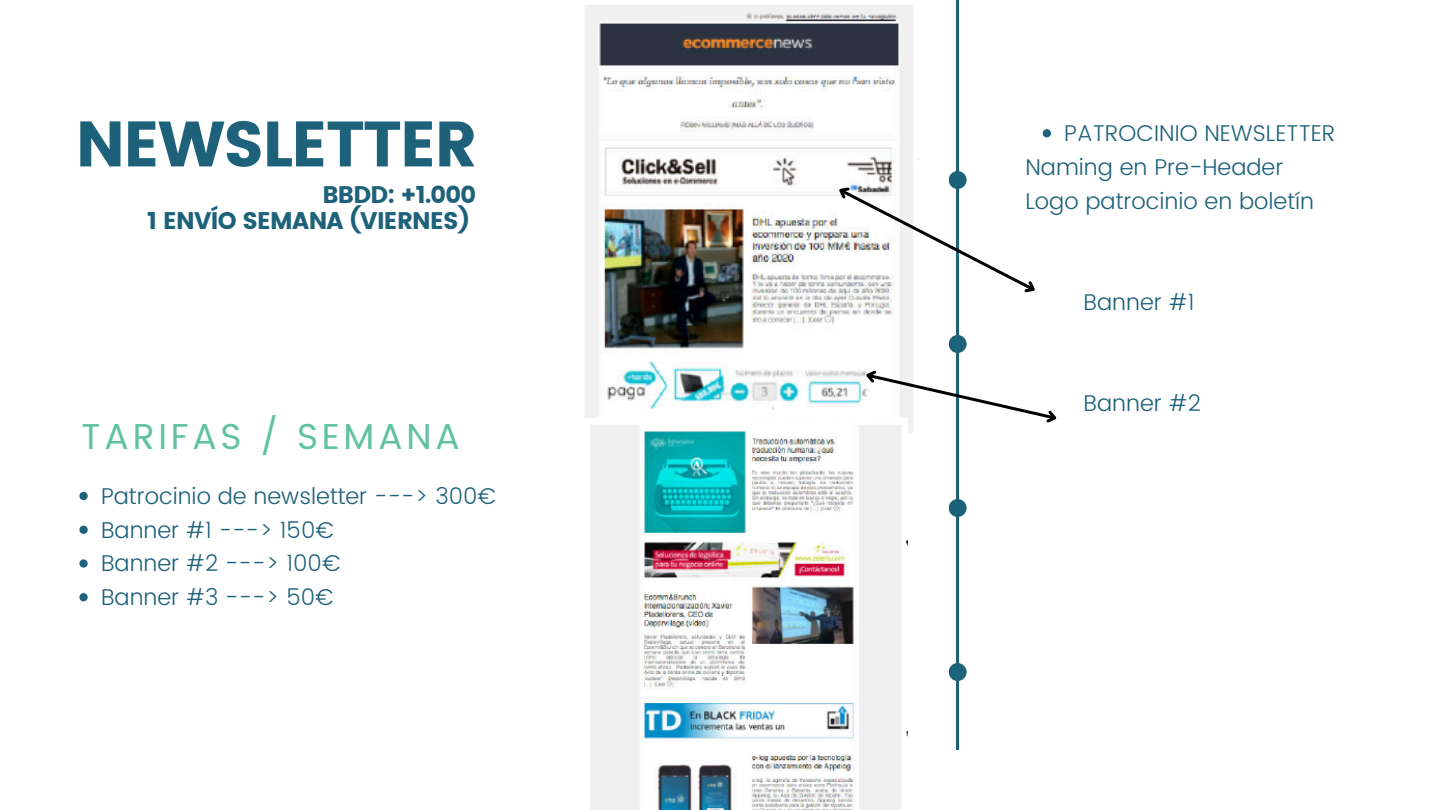
<style>
.page{position:relative;width:1440px;height:810px;background:#fff}
.page>*{position:absolute;margin:0;border:0;box-sizing:border-box;transform-origin:0 0}
.t1{font:64px "Poppins";letter-spacing:-.03em;color:#1d617a}
.t2{font:36px "Poppins";letter-spacing:.1em;color:#61c2a2}
.t3{font:24px/26.2px "Poppins";letter-spacing:-.03em;color:#1d617a;text-align:right}
.t4{font:300 22.8px "Poppins";color:#1d617a}
</style>
<div class="page">
<hr style="left:956px;top:0;width:3px;height:750px;background:#1d617a">
<div style="left:949px;top:171px;width:18px;height:18px;background:#1d617a;border-radius:50%"></div>
<div style="left:949px;top:663px;width:18px;height:18px;background:#1d617a;border-radius:50%"></div>
<div style="left:949px;top:499px;width:18px;height:18px;background:#1d617a;border-radius:50%"></div>
<div style="left:949px;top:335px;width:18px;height:18px;background:#1d617a;border-radius:50%"></div>
<svg style="left:79px;top:492px;width:9px;height:8px"></svg>
<svg style="left:79px;top:526px;width:9px;height:8px"></svg>
<svg style="left:79px;top:559px;width:9px;height:9px"></svg>
<svg style="left:79px;top:593px;width:9px;height:8px"></svg>
<img style="left:585px;top:5px;width:328px;height:427px">
<img style="left:585px;top:418px;width:322px;height:392px">
<svg style="left:1043px;top:129px;width:8px;height:8px"></svg>
<svg style="left:832px;top:180px;width:203px;height:119px"></svg>
<svg style="left:861px;top:366px;width:196px;height:62px"></svg>
<p class="t1" style="left:76px;top:107px;width:403px">NEWSLETTER</p>
<p class="t3" style="left:147px;top:182px;width:330px">BBDD: +1.000<br>1 ENVÍO SEMANA (VIERNES)</p>
<p class="t2" style="left:81px;top:416px;width:381px">TARIFAS / SEMANA</p>
<h2 class="t4" style="left:101px;top:483px;width:396px">Patrocinio de newsletter ---&gt; 300€</h2>
<p class="t4" style="left:101px;top:516px;width:234px">Banner #1 ---&gt; 150€</p>
<p class="t4" style="left:101px;top:550px;width:241px">Banner #2 ---&gt; 100€</p>
<p class="t4" style="left:101px;top:584px;width:234px">Banner #3 ---&gt; 50€</p>
<p class="t4" style="left:1064px;top:120px;width:273px">PATROCINIO NEWSLETTER</p>
<p class="t4" style="left:1025px;top:154px;width:260px">Naming en Pre-Header</p>
<p class="t4" style="left:1025px;top:187px;width:290px">Logo patrocinio en boletín</p>
<p class="t4" style="left:1084px;top:289px;width:112px">Banner #1</p>
<p class="t4" style="left:1084px;top:390px;width:119px">Banner #2</p>
</div>
